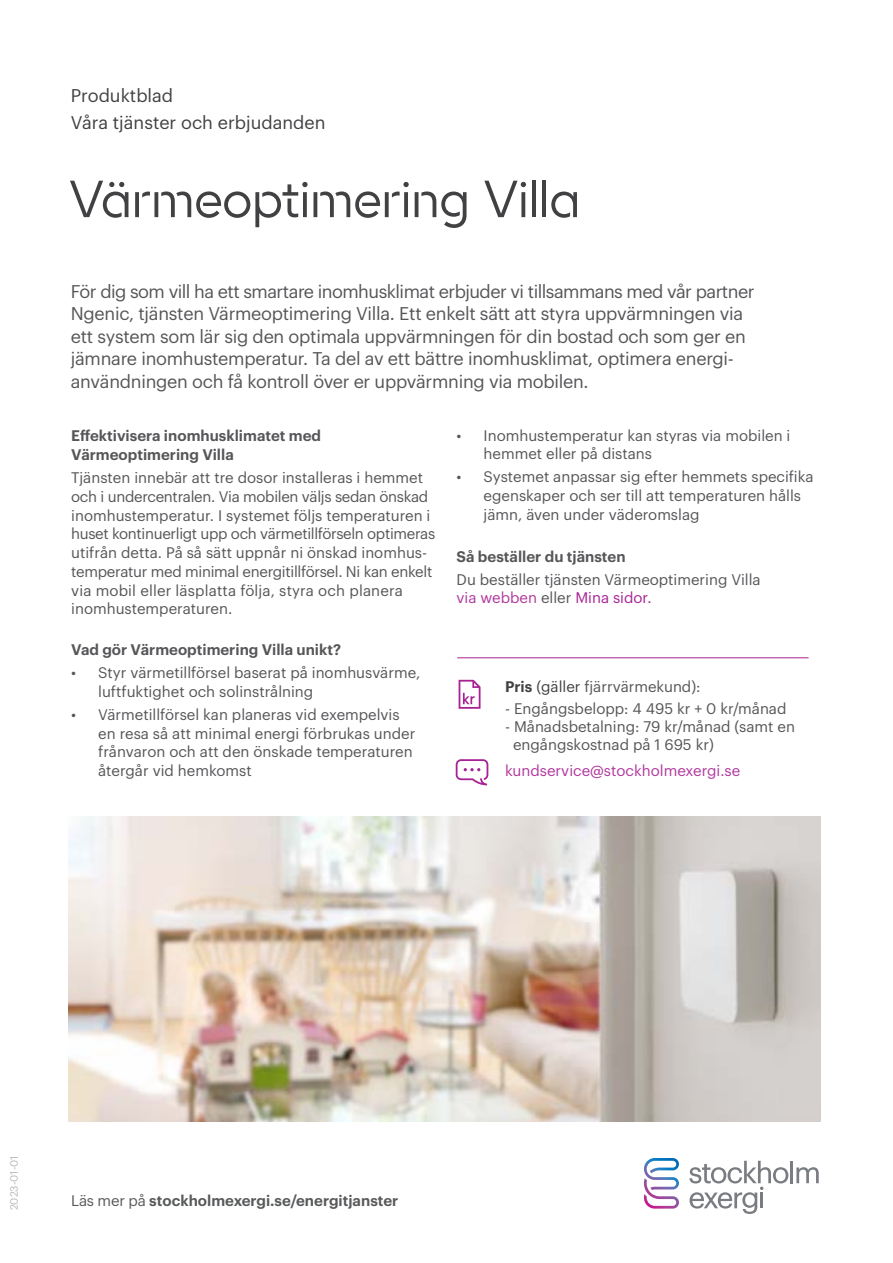
<style>
.page{position:relative;width:893px;height:1263px;background:#fff}
.page>*{position:absolute;margin:0;border:0;box-sizing:border-box;transform-origin:0 0}
.t1{font:51px "Stockholm Exergi Headline";letter-spacing:-.005em;color:#414042}
.t2{font:18px/22.5px "Graphik";letter-spacing:-.015em;color:#565659}
.t3{font:18px/27px "Graphik";color:#414042}
.t4{font:15px/18.8px "Graphik";color:#565659}
.t5{font:600 15px/19.5px "Graphik";color:#565659}
.t6{font:600 15px "Graphik";color:#58595b}
.t7{font:15px "Graphik";color:#b1389e}
.t8{font:10.5px "Graphik";color:#b7b8ba}
.s1{color:#b1389e}
.s2{color:#a82293}
.s3{font-weight:600;color:#414042}
.s4{color:#414042}
.s5{font-weight:400}
</style>
<div class="page">
<svg style="left:796px;top:1167px;width:23px;height:16px"></svg>
<svg style="left:689px;top:1161px;width:99px;height:53px"></svg>
<hr style="left:791px;top:1161px;width:2px;height:22px;background:#797d82">
<svg style="left:644px;top:1158px;width:35px;height:50px"></svg>
<img style="left:69px;top:816px;width:752px;height:305px">
<hr style="left:457px;top:657px;width:352px;height:1px;background:#a82293">
<svg style="left:459px;top:680px;width:21px;height:29px"></svg>
<svg style="left:456px;top:759px;width:32px;height:26px"></svg>
<p class="t3" style="left:71px;top:80px;width:256px">Produktblad<br>Våra tjänster och erbjudanden</p>
<h1 class="t1" style="left:69px;top:170px;width:513px">Värmeoptimering Villa</h1>
<p class="t2" style="left:71px;top:278px;width:685px">För dig som vill ha ett smartare inomhusklimat erbjuder vi tillsammans med vår partner Ngenic, tjänsten Värmeoptimering Villa. Ett enkelt sätt att styra uppvärmningen via ett system som lär sig den optimala uppvärmningen för din bostad och som ger en jämnare inomhustemperatur. Ta del av ett bättre inomhusklimat, optimera energi&shy;användningen och få kontroll över er uppvärmning via mobilen.</p>
<p class="t5" style="left:71px;top:424px;width:251px">Effektivisera inomhusklimatet med<br>Värmeoptimering Villa</p>
<p class="t4" style="left:71px;top:467px;width:365px">Tjänsten innebär att tre dosor installeras i hemmet och i undercentralen. Via mobilen väljs sedan önskad inomhustemperatur. I systemet följs temperaturen i huset kontinuerligt upp och värmetillförseln optimeras utifrån detta. På så sätt uppnår ni önskad inomhus&shy;temperatur med minimal energitillförsel. Ni kan enkelt via mobil eller läsplatta följa, styra och planera inomhustemperaturen.</p>
<p class="t5" style="left:71px;top:639px;width:271px">Vad gör Värmeoptimering Villa unikt?</p>
<p class="t4" style="left:98px;top:662px;width:324px;text-indent:-27px">• Styr värmetillförsel baserat på inomhusvärme, luftfuktighet och solinstrålning</p>
<p class="t4" style="left:98px;top:704px;width:319px;text-indent:-27px">• Värmetillförsel kan planeras vid exempelvis en resa så att minimal energi förbrukas under frånvaron och att den önskade temperaturen återgår vid hemkomst</p>
<p class="t4" style="left:484px;top:424px;width:308px;text-indent:-27px">• Inomhustemperatur kan styras via mobilen i hemmet eller på distans</p>
<p class="t4" style="left:484px;top:466px;width:331px;text-indent:-27px">• Systemet anpassar sig efter hemmets specifika egenskaper och ser till att temperaturen hålls jämn, även under väderomslag</p>
<p class="t5" style="left:457px;top:545px;width:171px">Så beställer du tjänsten</p>
<p class="t4" style="left:457px;top:568px;width:306px">Du beställer tjänsten Värmeoptimering Villa <span class="s1">via webben</span> eller <span class="s2">Mina sidor.</span></p>
<p class="t4" style="left:505px;top:675px;width:197px"><span class="s3">Pris</span> <span class="s4">(gäller</span> fjärrvärmekund):</p>
<p class="t4" style="left:505px;top:698px;width:283px">- Engångsbelopp: 4 495 kr + 0 kr/månad</p>
<p class="t4" style="left:513px;top:716px;width:283px;line-height:18px;text-indent:-8px">- Månadsbetalning: 79 kr/månad (samt en engångskostnad på 1 695 kr)</p>
<p class="t7" style="left:505px;top:760px;width:237px">kundservice@stockholmexergi.se</p>
<p class="t8" style="left:6px;top:1210px;width:56px;rotate:-90deg">2023-01-01</p>
<p class="t6" style="left:71px;top:1189px;width:329px"><span class="s5">Läs mer på</span> stockholmexergi.se/energitjanster</p>
</div>
